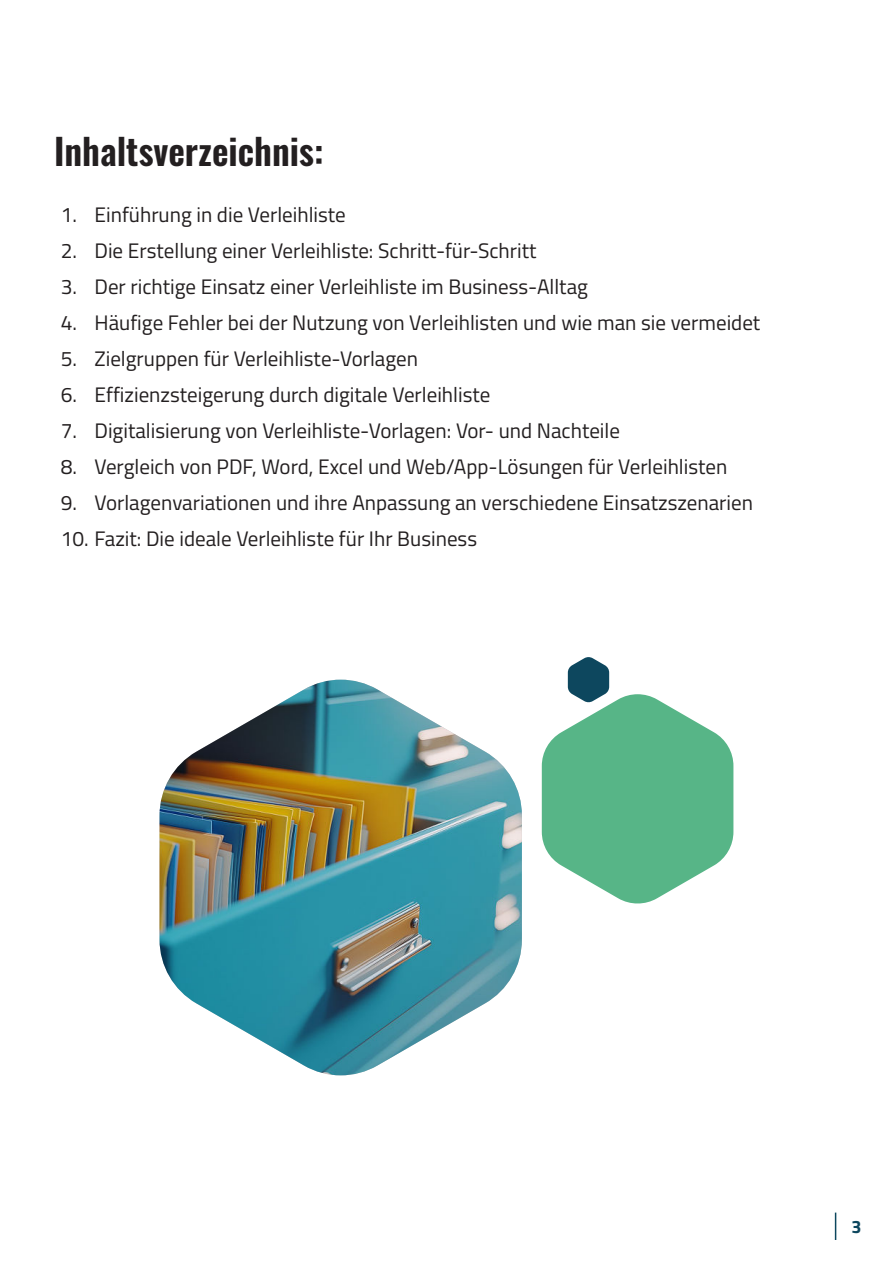
<style>
.page{position:relative;width:893px;height:1263px;background:#fff}
.page>*{position:absolute;margin:0;border:0;box-sizing:border-box;transform-origin:0 0}
.t1{font:600 36px "Oswald";color:#231f20}
.t2{font:21px "Titillium Web";color:#231f20}
.t3{font:700 18px "Titillium Web";color:#0d475e}
</style>
<div class="page">
<img style="left:160px;top:680px;width:362px;height:395px">
<svg style="left:542px;top:657px;width:191px;height:247px"></svg>
<svg style="left:835px;top:1212px;width:1px;height:28px"></svg>
<h1 class="t1" style="left:54px;top:136px;width:271px">Inhaltsverzeichnis:</h1>
<p class="t2" style="left:61px;top:203px;width:287px">1. Einführung in die Verleihliste</p>
<p class="t2" style="left:61px;top:239px;width:477px">2. Die Erstellung einer Verleihliste: Schritt-für-Schritt</p>
<p class="t2" style="left:61px;top:275px;width:529px">3. Der richtige Einsatz einer Verleihliste im Business-Alltag</p>
<p class="t2" style="left:61px;top:311px;width:701px">4. Häufige Fehler bei der Nutzung von Verleihlisten und wie man sie vermeidet</p>
<p class="t2" style="left:61px;top:347px;width:359px">5. Zielgruppen für Verleihliste-Vorlagen</p>
<p class="t2" style="left:61px;top:383px;width:431px">6. Effizienzsteigerung durch digitale Verleihliste</p>
<p class="t2" style="left:61px;top:419px;width:561px">7. Digitalisierung von Verleihliste-Vorlagen: Vor- und Nachteile</p>
<p class="t2" style="left:61px;top:455px;width:668px">8. Vergleich von PDF, Word, Excel und Web/App-Lösungen für Verleihlisten</p>
<p class="t2" style="left:61px;top:491px;width:694px">9. Vorlagenvariationen und ihre Anpassung an verschiedene Einsatzszenarien</p>
<p class="t2" style="left:61px;top:527px;width:418px">10. Fazit: Die ideale Verleihliste für Ihr Business</p>
<p class="t3" style="left:851px;top:1220px;width:12px">3</p>
</div>
